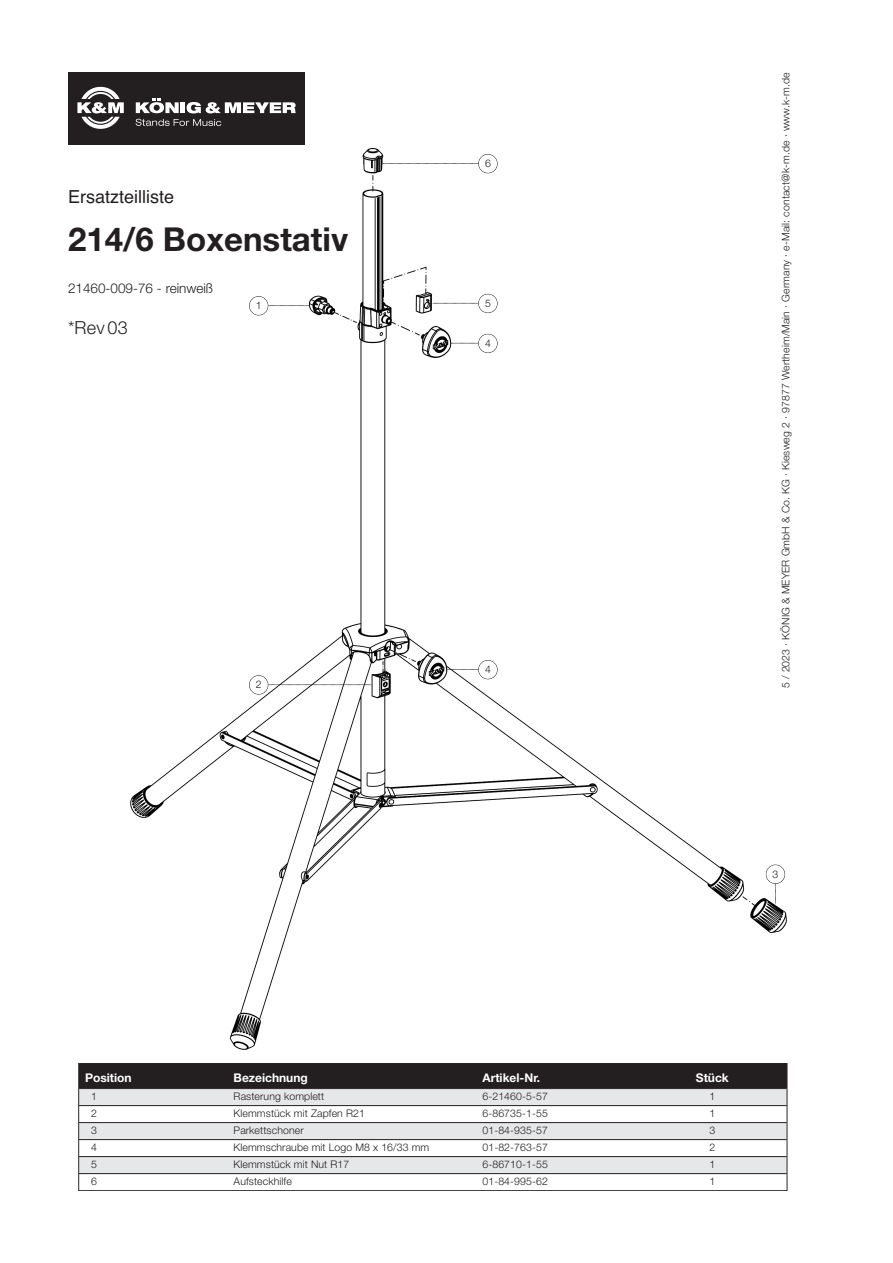
<style>
.page{position:relative;width:893px;height:1263px;background:#fff}
.page>*{position:absolute;margin:0;border:0;box-sizing:border-box;transform-origin:0 0}
.t1{font:700 33px "Helvetica Neue";color:#231f20}
.t2{font:18px "Helvetica";color:#231f20}
.t3{font:300 18px "Helvetica Neue";color:#231f20}
.t4{font:300 13.5px "Helvetica Neue";color:#231f20}
.t5{font:700 12px "Helvetica Neue";color:#fff}
.t6{font:300 10.5px "Helvetica Neue";letter-spacing:.01em;color:#231f20}
</style>
<div class="page">
<img style="left:131px;top:149px;width:655px;height:900px">
<div style="left:79px;top:1063px;width:148px;height:26px;background:#231f20"></div>
<div style="left:227px;top:1063px;width:249px;height:26px;background:#231f20"></div>
<div style="left:476px;top:1063px;width:162px;height:26px;background:#231f20"></div>
<div style="left:638px;top:1063px;width:149px;height:26px;background:#231f20"></div>
<div style="left:79px;top:1089px;width:148px;height:17px;background:#e6e7e9"></div>
<div style="left:227px;top:1089px;width:249px;height:17px;background:#e6e7e9"></div>
<div style="left:476px;top:1089px;width:162px;height:17px;background:#e6e7e9"></div>
<div style="left:638px;top:1089px;width:149px;height:17px;background:#e6e7e9"></div>
<div style="left:79px;top:1123px;width:148px;height:17px;background:#e6e7e9"></div>
<div style="left:227px;top:1123px;width:249px;height:17px;background:#e6e7e9"></div>
<div style="left:476px;top:1123px;width:162px;height:17px;background:#e6e7e9"></div>
<div style="left:638px;top:1123px;width:149px;height:17px;background:#e6e7e9"></div>
<div style="left:79px;top:1157px;width:148px;height:17px;background:#e6e7e9"></div>
<div style="left:227px;top:1157px;width:249px;height:17px;background:#e6e7e9"></div>
<div style="left:476px;top:1157px;width:162px;height:17px;background:#e6e7e9"></div>
<div style="left:638px;top:1157px;width:149px;height:17px;background:#e6e7e9"></div>
<div style="left:79px;top:1063px;width:708px;height:128px;border:1px solid #282526"></div>
<hr style="left:79px;top:1088px;width:707px;height:1px;background:#231f20">
<hr style="left:79px;top:1105px;width:707px;height:1px;background:#231f20">
<hr style="left:79px;top:1122px;width:707px;height:1px;background:#231f20">
<hr style="left:79px;top:1139px;width:707px;height:1px;background:#231f20">
<hr style="left:79px;top:1156px;width:707px;height:1px;background:#231f20">
<hr style="left:79px;top:1173px;width:707px;height:1px;background:#231f20">
<div style="left:68px;top:72px;width:236px;height:73px;background:#231f20"></div>
<svg style="left:136px;top:119px;width:85px;height:7px"></svg>
<hr style="left:181px;top:102px;width:4px;height:11px;background:#fff">
<svg style="left:186px;top:102px;width:110px;height:11px"></svg>
<svg style="left:136px;top:99px;width:43px;height:14px"></svg>
<svg style="left:77px;top:87px;width:47px;height:42px"></svg>
<svg style="left:432px;top:303px;width:46px;height:1px"></svg>
<div style="left:478px;top:294px;width:19px;height:19px;background:#fff;border-radius:50%"></div>
<div style="left:478px;top:294px;width:19px;height:19px;border:1px solid #231f20;border-radius:50%"></div>
<svg style="left:382px;top:163px;width:96px;height:1px"></svg>
<div style="left:478px;top:154px;width:19px;height:19px;background:#fff;border-radius:50%"></div>
<div style="left:478px;top:154px;width:19px;height:19px;border:1px solid #231f20;border-radius:50%"></div>
<svg style="left:446px;top:669px;width:32px;height:1px"></svg>
<div style="left:478px;top:660px;width:19px;height:19px;background:#fff;border-radius:50%"></div>
<div style="left:478px;top:660px;width:19px;height:19px;border:1px solid #231f20;border-radius:50%"></div>
<svg style="left:450px;top:343px;width:28px;height:1px"></svg>
<div style="left:478px;top:334px;width:19px;height:19px;background:#fff;border-radius:50%"></div>
<div style="left:478px;top:334px;width:19px;height:19px;border:1px solid #231f20;border-radius:50%"></div>
<svg style="left:268px;top:684px;width:105px;height:2px"></svg>
<div style="left:249px;top:675px;width:19px;height:19px;background:#fff;border-radius:50%"></div>
<div style="left:249px;top:675px;width:19px;height:20px;border:1px solid #231f20;border-radius:50%"></div>
<svg style="left:268px;top:305px;width:42px;height:1px"></svg>
<div style="left:249px;top:296px;width:19px;height:19px;background:#fff;border-radius:50%"></div>
<div style="left:249px;top:296px;width:19px;height:19px;border:1px solid #231f20;border-radius:50%"></div>
<svg style="left:775px;top:884px;width:1px;height:21px"></svg>
<div style="left:766px;top:865px;width:19px;height:19px;background:#fff;border-radius:50%"></div>
<div style="left:765px;top:865px;width:20px;height:19px;border:1px solid #231f20;border-radius:50%"></div>
<h2 class="t2" style="left:68px;top:186px;width:108px">Ersatzteilliste</h2>
<h1 class="t1" style="left:68px;top:221px;width:282px">214/6 Boxenstativ</h1>
<p class="t4" style="left:68px;top:283px;width:147px">21460-009-76 - reinweiß</p>
<h2 class="t3" style="left:68px;top:321px;width:61px">*Rev 03</h2>
<p class="t6" style="left:256px;top:302px;width:7px">1</p>
<p class="t6" style="left:256px;top:681px;width:7px">2</p>
<p class="t6" style="left:485px;top:160px;width:7px">6</p>
<p class="t6" style="left:485px;top:300px;width:7px">5</p>
<p class="t6" style="left:485px;top:340px;width:7px">4</p>
<p class="t6" style="left:485px;top:666px;width:7px">4</p>
<p class="t6" style="left:782px;top:688px;width:617px;rotate:-90deg">5 / 2023 · KÖNIG &amp; MEYER GmbH &amp; Co. KG · Kiesweg 2 · 97877 Wertheim/Main · Germany · e-Mail: contact@k-m.de · www.k-m.de</p>
<p class="t6" style="left:772px;top:870px;width:7px">3</p>
<p class="t5" style="left:85px;top:1071px;width:48px">Position</p>
<p class="t5" style="left:233px;top:1071px;width:76px">Bezeichnung</p>
<p class="t5" style="left:482px;top:1071px;width:59px">Artikel-Nr.</p>
<p class="t5" style="left:696px;top:1071px;width:34px">Stück</p>
<p class="t6" style="left:91px;top:1092px;width:7px">1</p>
<p class="t6" style="left:233px;top:1092px;width:92px">Rasterung komplett</p>
<p class="t6" style="left:482px;top:1092px;width:67px">6-21460-5-57</p>
<p class="t6" style="left:709px;top:1092px;width:7px">1</p>
<p class="t6" style="left:91px;top:1109px;width:7px">2</p>
<p class="t6" style="left:233px;top:1109px;width:133px">Klemmstück mit Zapfen R21</p>
<p class="t6" style="left:482px;top:1109px;width:67px">6-86735-1-55</p>
<p class="t6" style="left:709px;top:1109px;width:7px">1</p>
<p class="t6" style="left:91px;top:1126px;width:7px">3</p>
<p class="t6" style="left:233px;top:1126px;width:72px">Parkettschoner</p>
<p class="t6" style="left:482px;top:1126px;width:67px">01-84-935-57</p>
<p class="t6" style="left:709px;top:1126px;width:7px">3</p>
<p class="t6" style="left:91px;top:1143px;width:7px">4</p>
<p class="t6" style="left:233px;top:1143px;width:197px">Klemmschraube mit Logo M8 x 16/33 mm</p>
<p class="t6" style="left:482px;top:1143px;width:67px">01-82-763-57</p>
<p class="t6" style="left:709px;top:1143px;width:7px">2</p>
<p class="t6" style="left:91px;top:1160px;width:7px">5</p>
<p class="t6" style="left:233px;top:1160px;width:117px">Klemmstück mit Nut R17</p>
<p class="t6" style="left:482px;top:1160px;width:67px">6-86710-1-55</p>
<p class="t6" style="left:709px;top:1160px;width:7px">1</p>
<p class="t6" style="left:91px;top:1177px;width:7px">6</p>
<p class="t6" style="left:233px;top:1177px;width:60px">Aufsteckhilfe</p>
<p class="t6" style="left:482px;top:1177px;width:67px">01-84-995-62</p>
<p class="t6" style="left:709px;top:1177px;width:7px">1</p>
</div>
